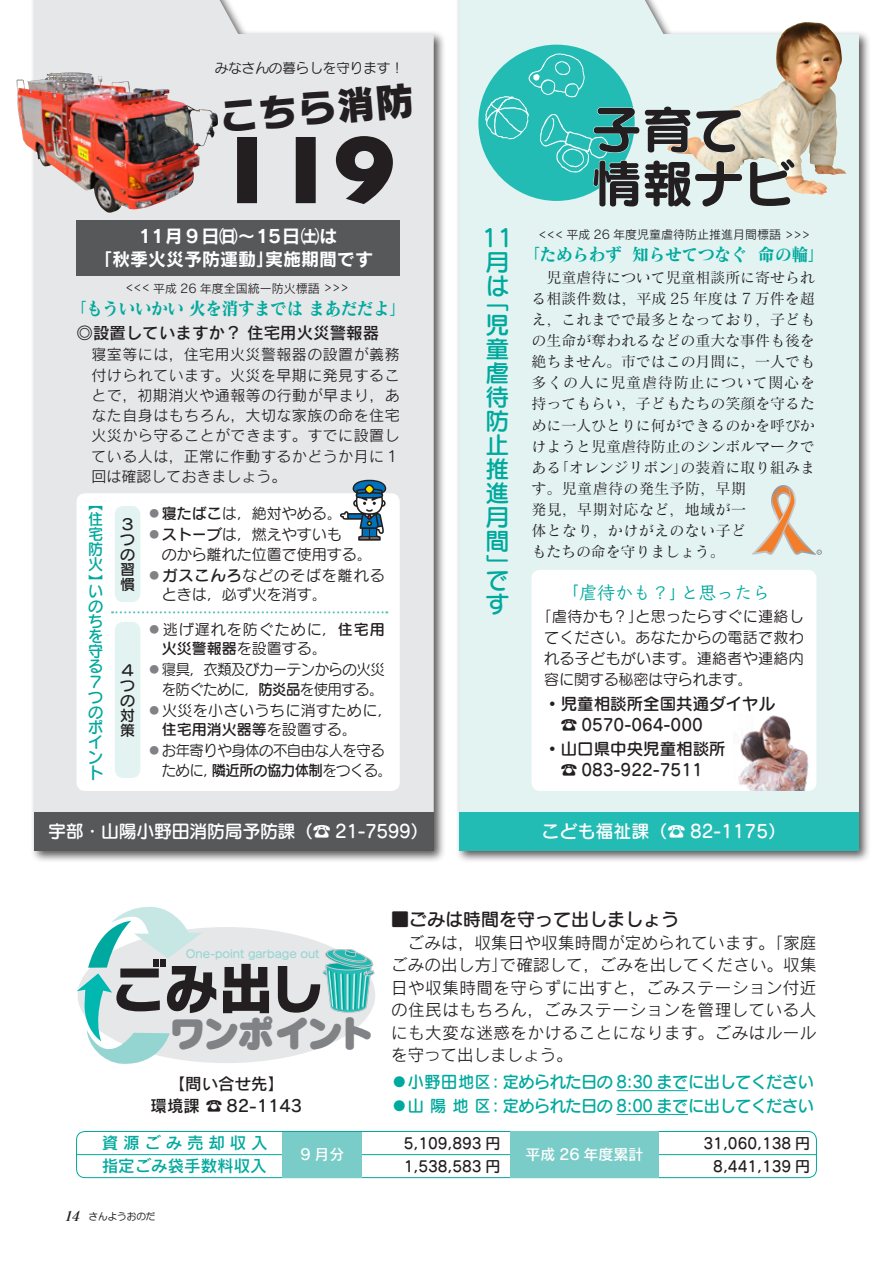
<style>
.page{position:relative;width:893px;height:1263px;background:#fff}
.page>*{position:absolute;margin:0;border:0;box-sizing:border-box;transform-origin:0 0}
.t1{font:51px/54px "Seurat Pro N B";color:#231f20}
.t2{font:39px "Rodin NTLG Pro EB";color:#231f20}
.t3{font:36px "Seurat Pro N UB";letter-spacing:-.06em;color:#808285}
.t4{font:24px/24px "Seurat Pro N DB";color:#00a99d}
.t5{font:18px "Matisse Pro B";letter-spacing:-.05em;color:#00a99d;scale:.95 1}
.t6{font:18px "Rodin Pro B";color:#fff}
.t7{font:18px "Seurat Pro N DB";letter-spacing:-.02em;color:#fff}
.t8{font:18px "Seurat Pro N DB";color:#fff}
.t9{font:18px "Seurat Pro DB";color:#231f20}
.t10{font:18px "Klee Pro DB";color:#00a99d}
.t11{font:16.5px/22.5px "Rodin Pro M";letter-spacing:.035em;color:#231f20;text-align:justify}
.t12{font:16.5px "Seurat Pro DB";letter-spacing:-.03em;color:#00a99d}
.t13{font:16.5px "Seurat Pro DB";color:#231f20}
.t14{font:16.5px/22.5px "Rodin Cattleya Pro DB";color:#231f20;text-align:center}
.t15{font:16.5px "Rodin Pro DB";color:#231f20}
.いんふぉ本文{font:16.5px "Rodin Pro DB";color:#00a99d}
.いんふぉ本文-2{font:16.5px "Rodin Pro DB";letter-spacing:.295em;color:#00a99d}
.t16{font:15.75px/15.1px "Seurat Pro DB";color:#00a99d;text-align:justify;scale:.96 1}
.t17{font:15px/21px "Matisse Pro M";letter-spacing:-.005em;color:#231f20}
.t18{font:15px/20.2px "Rodin Pro M";letter-spacing:.03em;color:#231f20;text-align:justify}
.t19{font:15px/21px "Seurat Pro M";color:#231f20;text-align:justify}
.t20{font:15px/19.5px "Seurat Pro M";letter-spacing:-.035em;color:#231f20;text-align:right;scale:.96 1}
.t21{font:15px/15px "Seurat Pro DB";color:#231f20;text-align:justify}
.t22{font:15px/19.5px "Seurat Pro M";letter-spacing:.025em;color:#231f20}
.t23{font:15px/19.5px "Seurat Pro M";letter-spacing:.06em;color:#231f20}
.t24{font:15px/19.5px "Seurat Pro M";letter-spacing:.065em;color:#231f20}
.t25{font:15px "Rodin Pro DB";color:#fff}
.t26{font:13.5px "Seurat Pro N M";color:#231f20}
.t27{font:12px "Rodin Pro M";color:#231f20}
.t28{font:11.1px "Seurat Pro DB";color:#96d5d2}
.t29{font:9.75px "Anito Std M";letter-spacing:-.02em;color:#231f20}
.s1{color:#808285}
.s2{font-family:"Seurat Pro DB"}
.s3{font-family:"Matisse Eleganto Pro B";font-style:italic;font-size:13.5px}
</style>
<div class="page">
<div style="left:78px;top:927px;width:297px;height:136px;background:#e6e7e9;border-radius:50%"></div>
<svg style="left:77px;top:906px;width:139px;height:158px"></svg>
<svg style="left:223px;top:964px;width:46px;height:49px"></svg>
<svg style="left:278px;top:949px;width:97px;height:65px"></svg>
<div style="left:154px;top:959px;width:5px;height:8px;background:#231f20"></div>
<div style="left:160px;top:959px;width:6px;height:8px;background:#231f20"></div>
<div style="left:30px;top:0;width:416px;height:863px;background:#231f20;opacity:.75"></div>
<div style="left:34px;top:0;width:400px;height:812px;background:#e6e7e9"></div>
<div style="left:455px;top:0;width:417px;height:863px;background:#231f20;opacity:.75"></div>
<div style="left:459px;top:0;width:400px;height:812px;background:#e2f3f2"></div>
<img style="left:667px;top:22px;width:160px;height:173px">
<div style="left:478px;top:45px;width:157px;height:156px;background:#22bcb5;border-radius:50%"></div>
<img style="left:17px;top:73px;width:201px;height:140px">
<svg style="left:485px;top:53px;width:258px;height:154px"></svg>
<svg style="left:749px;top:159px;width:46px;height:48px;background:#e4f0eb"></svg>
<svg style="left:237px;top:136px;width:156px;height:68px;background:#8a888a"></svg>
<div style="left:34px;top:812px;width:400px;height:38px;background:#57585a"></div>
<div style="left:459px;top:812px;width:400px;height:38px;background:#22bcb5"></div>
<div style="left:77px;top:493px;width:323px;height:298px;background:#fff;border-radius:9px"></div>
<div style="left:531px;top:570px;width:285px;height:221px;background:#fff;border-radius:9px"></div>
<svg style="left:112px;top:611px;width:275px;height:2px"></svg>
<div style="left:115px;top:506px;width:25px;height:96px;background:#e2f3f2;border-radius:9px"></div>
<div style="left:115px;top:622px;width:25px;height:156px;background:#e2f3f2;border-radius:9px"></div>
<svg style="left:751px;top:485px;width:71px;height:70px;background:#dfd6c6"></svg>
<svg style="left:340px;top:480px;width:46px;height:61px"></svg>
<img style="left:738px;top:715px;width:71px;height:76px">
<div style="left:76px;top:1131px;width:741px;height:47px;border:1px solid #00a99d;border-radius:9px"></div>
<hr style="left:77px;top:1154px;width:739px;height:1px;background:#00a99d">
<div style="left:510px;top:1131px;width:149px;height:47px;background:#7accc8"></div>
<div style="left:283px;top:1132px;width:79px;height:45px;background:#7accc8"></div>
<hr style="left:616px;top:1090px;width:72px;height:1px;background:#00a99d">
<hr style="left:616px;top:1114px;width:72px;height:1px;background:#00a99d">
<div style="left:77px;top:220px;width:323px;height:55px;background:#57585a"></div>
<p class="t26" style="left:215px;top:59px;width:191px">みなさんの暮らしを守ります！</p>
<h2 class="t2" style="left:217px;top:90px;width:197px;rotate:-5deg">こちら消防</h2>
<p class="t6" style="left:139px;top:224px;width:200px">11月 9 日㈰〜15日㈯は</p>
<p class="t6" style="left:94px;top:247px;width:280px">「秋季火災予防運動」実施期間です</p>
<p class="t27" style="left:125px;top:281px;width:225px">&lt;&lt;&lt; 平成 26 年度全国統一防火標語 &gt;&gt;&gt;</p>
<p class="t15" style="left:77px;top:322px;width:304px">◎設置していますか？ 住宅用火災警報器</p>
<p class="t18" style="left:92px;top:344px;width:310px">寝室等には，住宅用火災警報器の設置が義務付けられています。火災を早期に発見することで，初期消火や通報等の行動が早まり，あなた自身はもちろん，大切な家族の命を住宅火災から守ることができます。すでに設置している人は，正常に作動するかどうか月に１回は確認しておきましょう。</p>
<p class="t19" style="left:147px;top:502px;width:196px"><span class="s1">◦</span><span class="s2">寝たばこ</span>は，絶対やめる。</p>
<p class="t19" style="left:147px;top:523px;width:196px"><span class="s1">◦</span><span class="s2">ストーブ</span>は，燃えやすいも</p>
<p class="t19" style="left:162px;top:543px;width:211px">のから離れた位置で使用する。</p>
<p class="t23" style="left:162px;top:565px;width:225px;text-indent:-15px"><span class="s1">◦</span><span class="s2">ガスこんろ</span>などのそばを離れるときは，必ず火を消す。</p>
<p class="t24" style="left:162px;top:619px;width:225px;text-indent:-15px"><span class="s1">◦</span>逃げ遅れを防ぐために，<span class="s2">住宅用火災警報器</span>を設置する。</p>
<p class="t20" style="left:147px;top:660px;width:249px"><span class="s1">◦</span>寝具，衣類及びカーテンからの火災を防ぐために，<span class="s2">防炎品</span>を使用する。</p>
<p class="t22" style="left:162px;top:700px;width:232px;text-indent:-15px"><span class="s1">◦</span>火災を小さいうちに消すために，<span class="s2">住宅用消火器等</span>を設置する。</p>
<p class="t20" style="left:162px;top:741px;width:241px;text-align:left;text-indent:-15px"><span class="s1">◦</span>お年寄りや身体の不自由な人を守るために，<span class="s2">隣近所の協力体制</span>をつくる。</p>
<p class="t5" style="left:70px;top:296px;width:356px">「もういいかい 火を消すまでは まあだだよ」</p>
<p class="t16" style="left:88px;top:496px;width:17px">【住宅防火</p>
<p class="t16" style="left:88px;top:573px;width:16px">】</p>
<p class="t16" style="left:88px;top:583px;width:17px;text-align:left">いのちを守る<br>７つのポイン</p>
<p class="t12" style="left:88px;top:762px;width:17px">ト</p>
<p class="t21" style="left:120px;top:516px;width:16px;text-align:left">３つの習慣</p>
<p class="t21" style="left:120px;top:662px;width:16px">４つの対策</p>
<p class="t7" style="left:48px;top:819px;width:382px">宇部・山陽小野田消防局予防課（☎ 21-7599）</p>
<p class="t4" style="left:482px;top:225px;width:33px">11月は</p>
<p class="t4" style="left:485px;top:288px;width:24px;text-align:justify">「児童虐待防止推進月間」</p>
<p class="t4" style="left:485px;top:567px;width:25px">です</p>
<h1 class="t1" style="left:591px;top:100px;width:205px">子育て情報ナビ</h1>
<p class="t27" style="left:539px;top:227px;width:273px">&lt;&lt;&lt; 平成 26 年度児童虐待防止推進月間標語 &gt;&gt;&gt;</p>
<p class="t17" style="left:531px;top:267px;width:285px">　児童虐待について児童相談所に寄せられる相談件数は，平成 25 年度は 7 万件を超え，これまでで最多となっており，子どもの生命が奪われるなどの重大な事件も後を絶ちません。市ではこの月間に，一人でも多くの人に児童虐待防止について関心を持ってもらい，子どもたちの笑顔を守るために一人ひとりに何ができるのかを呼びかけようと児童虐待防止のシンボルマークである「オレンジリボン」の装着に取り組みます。児童虐待の発生予防，早期<br>発見，早期対応など，地域が一<br>体となり，かけがえのない子ど<br>もたちの命を守りましょう。</p>
<p class="t5" style="left:523px;top:242px;width:319px">「ためらわず 知らせてつなぐ 命の輪」</p>
<p class="t10" style="left:561px;top:581px;width:211px">「虐待かも？」と思ったら</p>
<p class="t19" style="left:544px;top:605px;width:261px;text-indent:-8px">「虐待かも？」と思ったらすぐに連絡してください。あなたからの電話で救われる子どもがいます。連絡者や連絡内容に関する秘密は守られます。</p>
<p class="t13" style="left:544px;top:693px;width:232px">◦児童相談所全国共通ダイヤル</p>
<p class="t13" style="left:561px;top:714px;width:143px">☎ 0570-064-000</p>
<p class="t13" style="left:544px;top:738px;width:183px">◦山口県中央児童相談所</p>
<p class="t13" style="left:561px;top:759px;width:143px">☎ 083-922-7511</p>
<p class="t8" style="left:542px;top:819px;width:246px">こども福祉課（☎ 82-1175）</p>
<p class="t28" style="left:186px;top:947px;width:135px">One-point garbage out</p>
<h3 class="t3" style="left:169px;top:1007px;width:205px">ワンポイント</h3>
<p class="t14" style="left:151px;top:1072px;width:153px">【問い合せ先】<br>環境課 ☎ 82-1143</p>
<p class="いんふぉ本文-2" style="left:102px;top:1132px;width:167px">資源ごみ売却収入</p>
<p class="いんふぉ本文" style="left:102px;top:1155px;width:167px">指定ごみ袋手数料収入</p>
<p class="t29" style="left:64px;top:1210px;width:93px"><span class="s3">14</span> さんようおのだ</p>
<p class="t25" style="left:300px;top:1144px;width:46px">9 月分</p>
<p class="t9" style="left:391px;top:907px;width:289px">■ごみは時間を守って出しましょう</p>
<p class="t11" style="left:391px;top:931px;width:427px">　ごみは，収集日や収集時間が定められています。「家庭ごみの出し方」で確認して，ごみを出してください。収集日や収集時間を守らずに出すと，ごみステーション付近の住民はもちろん，ごみステーションを管理している人にも大変な迷惑をかけることになります。ごみはルールを守って出しましょう。</p>
<p class="t12" style="left:391px;top:1071px;width:424px">・小野田地区: 定められた日の 8:30 までに出してください</p>
<p class="t12" style="left:391px;top:1095px;width:424px">・山陽地区: 定められた日の 8:00 までに出してください</p>
<p class="t21" style="left:404px;top:1135px;width:98px">5,109,893 円</p>
<p class="t21" style="left:404px;top:1159px;width:98px">1,538,583 円</p>
<p class="t25" style="left:525px;top:1145px;width:120px">平成 26 年度累計</p>
<p class="t21" style="left:704px;top:1135px;width:108px">31,060,138 円</p>
<p class="t21" style="left:713px;top:1159px;width:98px">8,441,139 円</p>
</div>
